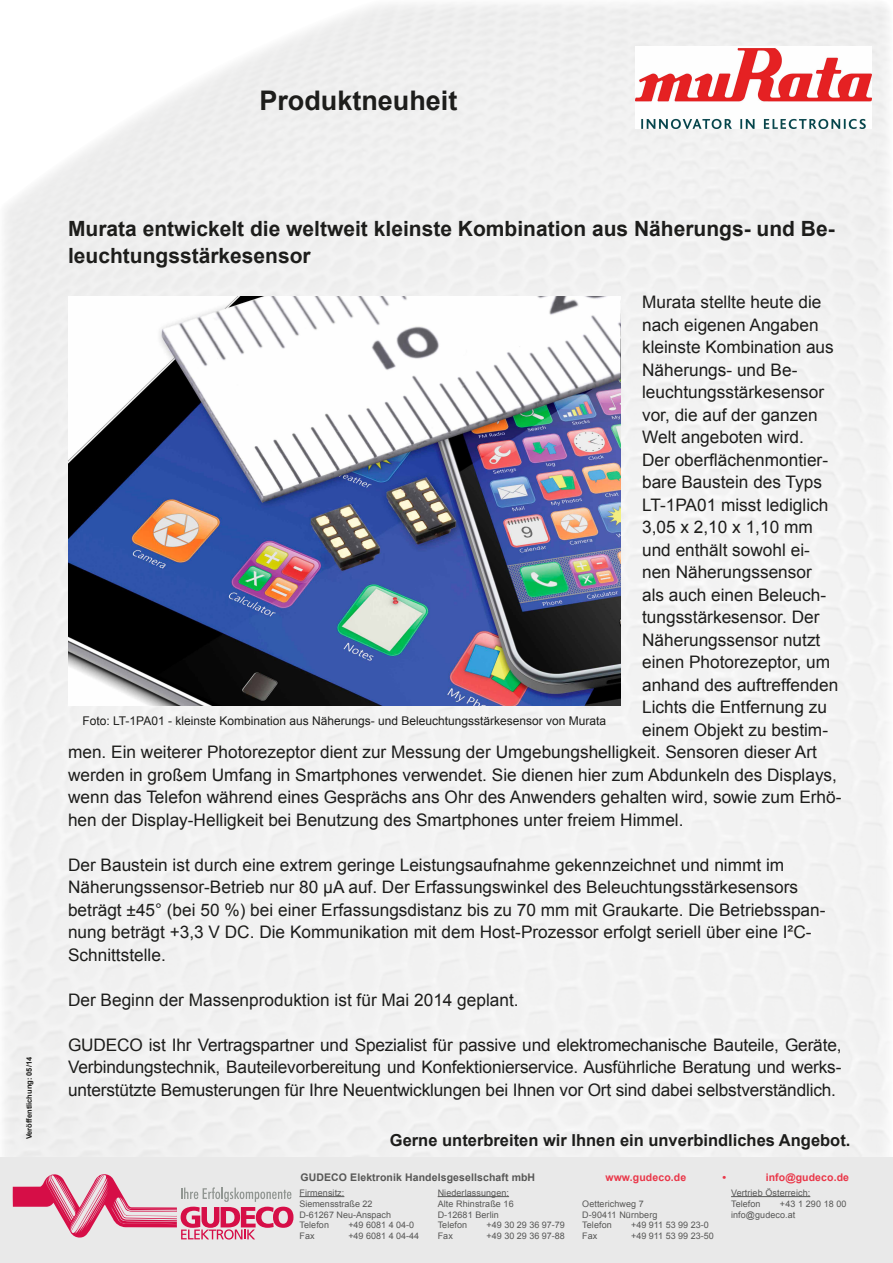
<style>
.page{position:relative;width:893px;height:1263px;background:#fff}
.page>*{position:absolute;margin:0;border:0;box-sizing:border-box;transform-origin:0 0}
.t1{font:700 27px "Arial";color:#1d1d1b}
.t2{font:700 21px/27px "Arial";color:#1d1d1b}
.t3{font:17.25px/22.5px "Arial";color:#1d1d1b}
.t4{font:700 16.5px "Arial";color:#1d1d1b}
.t5{font:12px "Arial";color:#1d1d1b}
.t6{font:700 10.5px "Arial";letter-spacing:.01em;color:#575756}
.t7{font:700 10.5px "Arial";letter-spacing:.01em;color:#e93749}
.t8{font:9px/10.8px "Arial";letter-spacing:.01em;color:#575756}
.t9{font:700 7.5px "Arial";color:#1d1d1b}
</style>
<div class="page">
<div style="left:0;top:4px;width:893px;height:1154px;background:#f2f2f2"></div>
<div style="left:0;top:1158px;width:893px;height:105px;background:#e9e9e9"></div>
<hr style="left:299px;top:1196px;width:45px;height:1px;background:#575756">
<hr style="left:438px;top:1196px;width:71px;height:1px;background:#575756">
<svg style="left:13px;top:1174px;width:280px;height:65px"></svg>
<hr style="left:731px;top:1196px;width:79px;height:1px;background:#575756">
<img style="left:68px;top:297px;width:553px;height:409px">
<img style="left:636px;top:47px;width:236px;height:81px">
<h1 class="t1" style="left:259px;top:83px;width:200px">Produktneuheit</h1>
<p class="t9" style="left:24px;top:1139px;width:84px;rotate:-90deg">Veröffentlichung: 05/14</p>
<p class="t2" style="left:68px;top:216px;width:768px">Murata entwickelt die weltweit kleinste Kombination aus Näherungs- und Be&shy;leuchtungsstärkesensor</p>
<p class="t3" style="left:642px;top:291px;width:181px">Murata stellte heute die</p>
<p class="t3" style="left:642px;top:314px;width:178px">nach eigenen Angaben</p>
<p class="t3" style="left:642px;top:336px;width:193px">kleinste Kombination aus</p>
<p class="t3" style="left:642px;top:359px;width:157px">Näherungs- und Be-</p>
<p class="t3" style="left:642px;top:381px;width:184px">leuchtungsstärkesensor</p>
<p class="t3" style="left:642px;top:404px;width:177px">vor, die auf der ganzen</p>
<p class="t3" style="left:642px;top:426px;width:163px">Welt angeboten wird.</p>
<p class="t3" style="left:642px;top:449px;width:188px">Der oberflächenmontier-</p>
<p class="t3" style="left:642px;top:471px;width:181px">bare Baustein des Typs</p>
<p class="t3" style="left:642px;top:494px;width:188px">LT-1PA01 misst lediglich</p>
<p class="t3" style="left:642px;top:516px;width:172px">3,05 x 2,10 x 1,10 mm</p>
<p class="t3" style="left:642px;top:539px;width:169px">und enthält sowohl ei-</p>
<p class="t3" style="left:642px;top:561px;width:171px">nen Näherungssensor</p>
<p class="t3" style="left:642px;top:584px;width:186px">als auch einen Beleuch-</p>
<p class="t3" style="left:642px;top:606px;width:179px">tungsstärkesensor. Der</p>
<p class="t3" style="left:642px;top:629px;width:180px">Näherungssensor nutzt</p>
<p class="t3" style="left:642px;top:651px;width:189px">einen Photorezeptor, um</p>
<p class="t3" style="left:642px;top:674px;width:198px">anhand des auftreffenden</p>
<p class="t3" style="left:642px;top:696px;width:187px">Lichts die Entfernung zu</p>
<p class="t3" style="left:642px;top:719px;width:187px">einem Objekt zu bestim-</p>
<p class="t3" style="left:68px;top:741px;width:750px">men. Ein weiterer Photorezeptor dient zur Messung der Umgebungshelligkeit. Sensoren dieser Art</p>
<p class="t3" style="left:68px;top:764px;width:770px">werden in großem Umfang in Smartphones verwendet. Sie dienen hier zum Abdunkeln des Displays,</p>
<p class="t3" style="left:68px;top:786px;width:775px">wenn das Telefon während eines Gesprächs ans Ohr des Anwenders gehalten wird, sowie zum Erhö-</p>
<p class="t3" style="left:68px;top:809px;width:617px">hen der Display-Helligkeit bei Benutzung des Smartphones unter freiem Himmel.</p>
<p class="t3" style="left:68px;top:854px;width:759px">Der Baustein ist durch eine extrem geringe Leistungsaufnahme gekennzeichnet und nimmt im Näherungssensor-Betrieb nur 80 µA auf. Der Erfassungswinkel des Beleuchtungsstärkesensors beträgt ±45° (bei 50 %) bei einer Erfassungsdistanz bis zu 70 mm mit Graukarte. Die Betriebsspan&shy;nung beträgt +3,3 V DC. Die Kommunikation mit dem Host-Prozessor erfolgt seriell über eine I²C-Schnittstelle.</p>
<p class="t3" style="left:68px;top:989px;width:452px">Der Beginn der Massenproduktion ist für Mai 2014 geplant.</p>
<p class="t3" style="left:68px;top:1034px;width:775px;text-align:justify">GUDECO ist Ihr Vertragspartner und Spezialist für passive und elektromechanische Bauteile, Geräte, Verbindungstechnik, Bauteilevorbereitung und Konfektionierservice. Ausführliche Beratung und werks&shy;unterstützte Bemusterungen für Ihre Neuentwicklungen bei Ihnen vor Ort sind dabei selbstverständlich.</p>
<p class="t5" style="left:82px;top:712px;width:525px">Foto: LT-1PA01 - kleinste Kombination aus Näherungs- und Beleuchtungsstärkesensor von Murata</p>
<p class="t4" style="left:390px;top:1129px;width:462px">Gerne unterbreiten wir Ihnen ein unverbindliches Angebot.</p>
<p class="t6" style="left:301px;top:1171px;width:236px">GUDECO Elektronik Handelsgesellschaft mbH</p>
<p class="t8" style="left:299px;top:1187px;width:46px">Firmensitz:</p>
<p class="t8" style="left:438px;top:1187px;width:73px">Niederlassungen:</p>
<p class="t8" style="left:299px;top:1198px;width:93px">Siemensstraße 22<br>D-61267 Neu-Anspach<br>Telefon</p>
<p class="t8" style="left:438px;top:1198px;width:78px">Alte Rhinstraße 16<br>D-12681 Berlin<br>Telefon</p>
<p class="t8" style="left:348px;top:1220px;width:67px">+49 6081 4 04-0</p>
<p class="t8" style="left:487px;top:1220px;width:80px">+49 30 29 36 97-79</p>
<p class="t7" style="left:605px;top:1170px;width:82px">www.gudeco.de</p>
<p class="t7" style="left:723px;top:1170px;width:5px">•</p>
<p class="t7" style="left:766px;top:1170px;width:85px">info@gudeco.de</p>
<p class="t8" style="left:731px;top:1187px;width:81px">Vertrieb Österreich:</p>
<p class="t8" style="left:582px;top:1198px;width:77px">Oetterichweg 7<br>D-90411 Nürnberg<br>Telefon</p>
<p class="t8" style="left:631px;top:1220px;width:79px">+49 911 53 99 23-0</p>
<p class="t8" style="left:731px;top:1198px;width:31px">Telefon</p>
<p class="t8" style="left:731px;top:1198px;width:117px;text-indent:49px">+43 1 290 18 00 info@gudeco.at</p>
<p class="t8" style="left:299px;top:1231px;width:17px">Fax</p>
<p class="t8" style="left:348px;top:1231px;width:72px">+49 6081 4 04-44</p>
<p class="t8" style="left:438px;top:1231px;width:17px">Fax</p>
<p class="t8" style="left:487px;top:1231px;width:80px">+49 30 29 36 97-88</p>
<p class="t8" style="left:582px;top:1231px;width:17px">Fax</p>
<p class="t8" style="left:631px;top:1231px;width:84px">+49 911 53 99 23-50</p>
</div>
